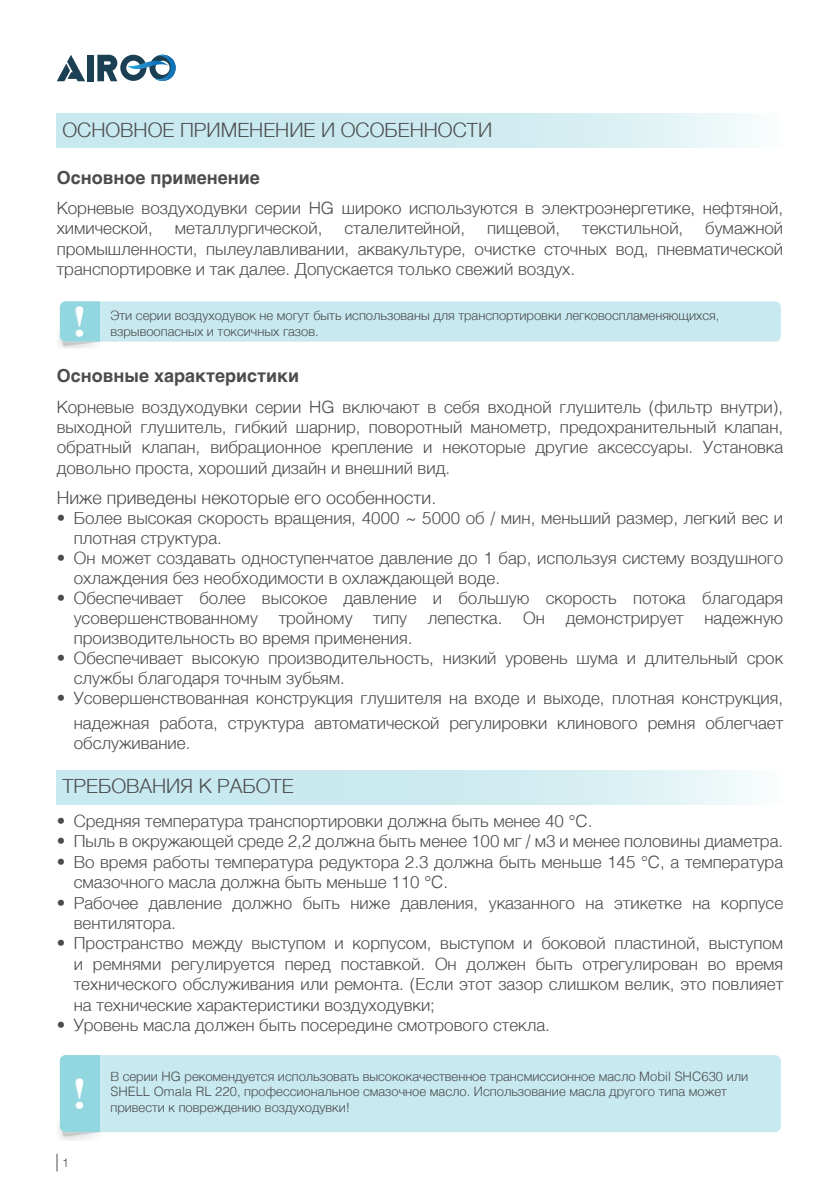
<style>
.page{position:relative;width:840px;height:1191px;background:#fff}
.page>*{position:absolute;margin:0;border:0;box-sizing:border-box;transform-origin:0 0}
.t1{font:300 20px "Helvetica";color:#4b4c4d}
.t2{font:700 18px "Helvetica";color:#4b4c4d}
.t3{font:300 18px "Helvetica";color:#4b4c4d}
.t4{font:300 17px/20.4px "Helvetica";color:#4b4c4d}
.t5{font:300 13px/15.6px "Helvetica";color:#4b4c4d}
.t6{font:300 12px "Helvetica";color:#4b4c4d}
</style>
<div class="page">
<svg style="left:57px;top:1153px;width:1px;height:18px"></svg>
<svg style="left:57px;top:55px;width:28px;height:26px"></svg>
<div style="left:87px;top:55px;width:7px;height:26px;background:#1b4053"></div>
<svg style="left:97px;top:54px;width:79px;height:28px"></svg>
<svg style="left:57px;top:113px;width:695px;height:34px;background:#d1ecf1"></svg>
<svg style="left:57px;top:770px;width:695px;height:34px;background:#d1ecf1"></svg>
<div style="left:60px;top:301px;width:720px;height:41px;background:#c8e9ef;border-radius:6px"></div>
<div style="left:60px;top:301px;width:40px;height:41px;background:#92d6df"></div>
<svg style="left:62px;top:306px;width:37px;height:40px"></svg>
<img style="left:58px;top:1112px;width:45px;height:29px">
<svg style="left:62px;top:1132px;width:37px;height:4px"></svg>
<div style="left:60px;top:1055px;width:720px;height:77px;background:#c8e9ef;border-radius:6px"></div>
<div style="left:60px;top:1055px;width:40px;height:77px;background:#92d6df"></div>
<svg style="left:75px;top:1078px;width:8px;height:30px"></svg>
<p class="t1" style="left:62px;top:113px;width:431px">ОСНОВНОЕ ПРИМЕНЕНИЕ И ОСОБЕННОСТИ</p>
<p class="t2" style="left:57px;top:163px;width:204px">Основное применение</p>
<p class="t4" style="left:57px;top:197px;width:727px">Корневые воздуходувки серии HG широко используются в электроэнергетике, нефтяной, химической,</p>
<p class="t4" style="left:57px;top:217px;width:727px;text-align:justify;text-indent:648px">бумажной промышленности, пылеулавливании, аквакультуре, очистке сточных вод, пневматической транспортировке и так далее. Допускается только свежий воздух.</p>
<p class="t4" style="left:175px;top:217px;width:149px">металлургической,</p>
<p class="t4" style="left:344px;top:217px;width:122px">сталелитейной,</p>
<p class="t4" style="left:487px;top:217px;width:75px">пищевой,</p>
<p class="t4" style="left:582px;top:217px;width:103px">текстильной,</p>
<p class="t5" style="left:110px;top:307px;width:610px">Эти серии воздуходувок не могут быть использованы для транспортировки легковоспламеняющихся, взрывоопасных и токсичных газов.</p>
<p class="t2" style="left:57px;top:361px;width:244px">Основные характеристики</p>
<p class="t4" style="left:57px;top:395px;width:727px;text-align:justify">Корневые воздуходувки серии HG включают в себя входной глушитель (фильтр внутри), выходной глушитель, гибкий шарнир, поворотный манометр, предохранительный клапан, обратный клапан, вибрационное крепление и некоторые другие аксессуары. Установка довольно проста, хороший дизайн и внешний вид.</p>
<p class="t3" style="left:57px;top:482px;width:381px">Ниже приведены некоторые его особенности.</p>
<p class="t4" style="left:74px;top:507px;width:710px;text-indent:-17px">• Более высокая скорость вращения, 4000 ~ 5000 об / мин, меньший размер, легкий вес и плотная структура.</p>
<p class="t4" style="left:74px;top:547px;width:710px;text-indent:-17px">• Он может создавать одноступенчатое давление до 1 бар, используя систему воздушного охлаждения без необходимости в охлаждающей воде.</p>
<p class="t4" style="left:74px;top:587px;width:710px;text-align:justify;text-indent:-17px">• Обеспечивает более высокое давление и большую скорость потока благодаря усовершенствованному тройному типу лепестка. Он демонстрирует надежную производительность во время применения.</p>
<p class="t4" style="left:74px;top:647px;width:710px;text-indent:-17px">• Обеспечивает высокую производительность, низкий уровень шума и длительный срок службы благодаря точным зубьям.</p>
<p class="t4" style="left:57px;top:684px;width:727px;line-height:24.4px;text-align:right">• Усовершенствованная конструкция глушителя на входе и выходе, плотная конструкция, надежная работа, структура автоматической регулировки клинового ремня облегчает</p>
<p class="t4" style="left:74px;top:731px;width:118px">обслуживание.</p>
<p class="t1" style="left:62px;top:769px;width:232px">ТРЕБОВАНИЯ К РАБОТЕ</p>
<p class="t4" style="left:57px;top:809px;width:537px">• Средняя температура транспортировки должна быть менее 40 °C.</p>
<p class="t4" style="left:57px;top:830px;width:727px">• Пыль в окружающей среде 2,2 должна быть менее 100 мг / м3 и менее половины диаметра.</p>
<p class="t4" style="left:74px;top:850px;width:710px;text-indent:-17px">• Во время работы температура редуктора 2.3 должна быть меньше 145 °C, а температура смазочного масла должна быть меньше 110 °C.</p>
<p class="t4" style="left:74px;top:891px;width:710px;text-indent:-17px">• Рабочее давление должно быть ниже давления, указанного на этикетке на корпусе вентилятора.</p>
<p class="t4" style="left:74px;top:932px;width:710px;text-align:justify;text-indent:-17px">• Пространство между выступом и корпусом, выступом и боковой пластиной, выступом и ремнями регулируется перед поставкой. Он должен быть отрегулирован во время технического обслуживания или ремонта. (Если этот зазор слишком велик, это повлияет на технические характеристики воздуходувки;</p>
<p class="t4" style="left:57px;top:1013px;width:494px">• Уровень масла должен быть посередине смотрового стекла.</p>
<p class="t6" style="left:62px;top:1152px;width:8px">1</p>
<p class="t5" style="left:110px;top:1067px;width:639px">В серии HG рекомендуется использовать высококачественное трансмиссионное масло Mobil SHC630 или<br>SHELL Omala RL 220, профессиональное смазочное масло. Использование масла другого типа может привести к повреждению воздуходувки!</p>
</div>
